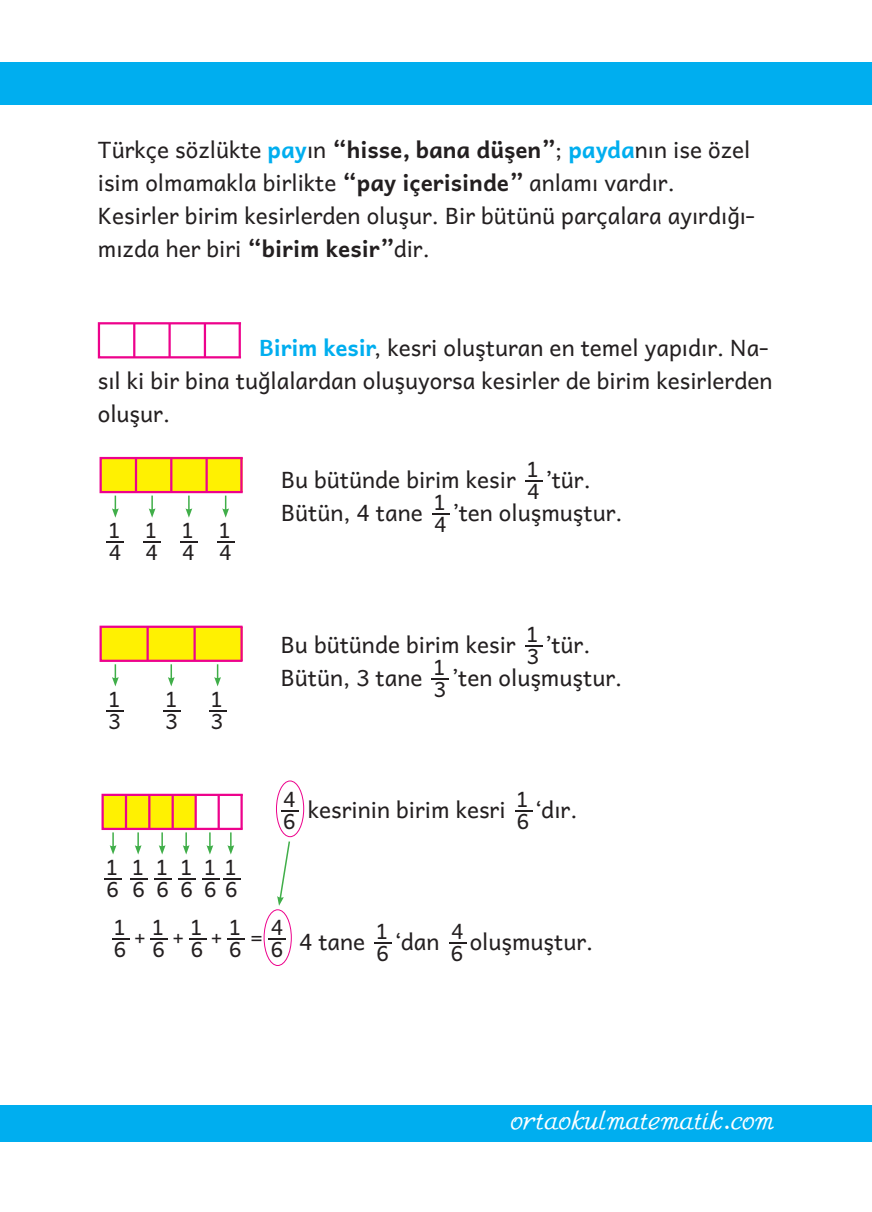
<style>
.page{position:relative;width:872px;height:1212px;background:#fff}
.page>*{position:absolute;margin:0;border:0;box-sizing:border-box;transform-origin:0 0}
.t1{font:28.5px "M Ma Gauss";color:#fff}
.Normal_Gövde{font:22.5px/33px "Andika New Basic";color:#231f20}
.t2{font:21px/21.6px "Andika New Basic";letter-spacing:1.245em;color:#231f20}
.s1{font-weight:700;color:#00aeef}
.s2{font-weight:700}
</style>
<div class="page">
<div style="left:0;top:1106px;width:21px;height:36px;background:#00aeef"></div>
<div style="left:0;top:62px;width:21px;height:43px;background:#00aeef"></div>
<div style="left:21px;top:1106px;width:851px;height:36px;background:#00aeef"></div>
<div style="left:21px;top:62px;width:851px;height:43px;background:#00aeef"></div>
<div style="left:98px;top:322px;width:144px;height:36px;background:#fff;border:2px solid #ed028c"></div>
<hr style="left:133px;top:323px;width:2px;height:34px;background:#ed028c">
<hr style="left:168px;top:323px;width:3px;height:34px;background:#ed028c">
<hr style="left:204px;top:323px;width:2px;height:34px;background:#ed028c">
<hr style="left:239px;top:323px;width:2px;height:34px;background:#ed028c">
<svg style="left:525px;top:480px;width:17px;height:1px"></svg>
<svg style="left:432px;top:513px;width:17px;height:1px"></svg>
<svg style="left:525px;top:645px;width:17px;height:1px"></svg>
<svg style="left:432px;top:678px;width:17px;height:1px"></svg>
<svg style="left:281px;top:810px;width:18px;height:1px"></svg>
<svg style="left:515px;top:810px;width:17px;height:1px"></svg>
<svg style="left:374px;top:942px;width:18px;height:1px"></svg>
<svg style="left:449px;top:942px;width:17px;height:1px"></svg>
<div style="left:99px;top:457px;width:145px;height:36px;background:#fff101;border:2px solid #ed028c"></div>
<hr style="left:135px;top:458px;width:2px;height:34px;background:#ed028c">
<hr style="left:170px;top:458px;width:2px;height:34px;background:#ed028c">
<hr style="left:205px;top:458px;width:3px;height:34px;background:#ed028c">
<hr style="left:240px;top:457px;width:2px;height:35px;background:#ed028c">
<svg style="left:106px;top:541px;width:18px;height:1px"></svg>
<svg style="left:143px;top:541px;width:18px;height:1px"></svg>
<svg style="left:180px;top:541px;width:18px;height:1px"></svg>
<svg style="left:217px;top:541px;width:17px;height:1px"></svg>
<svg style="left:112px;top:496px;width:7px;height:22px"></svg>
<svg style="left:149px;top:496px;width:6px;height:22px"></svg>
<svg style="left:185px;top:496px;width:7px;height:22px"></svg>
<svg style="left:222px;top:496px;width:7px;height:22px"></svg>
<div style="left:99px;top:626px;width:145px;height:36px;background:#fff101;border:2px solid #ed028c"></div>
<hr style="left:146px;top:627px;width:3px;height:34px;background:#ed028c">
<hr style="left:193px;top:627px;width:3px;height:34px;background:#ed028c">
<hr style="left:240px;top:627px;width:3px;height:34px;background:#ed028c">
<svg style="left:107px;top:710px;width:17px;height:1px"></svg>
<svg style="left:164px;top:710px;width:17px;height:1px"></svg>
<svg style="left:209px;top:710px;width:17px;height:1px"></svg>
<svg style="left:112px;top:664px;width:7px;height:22px"></svg>
<svg style="left:168px;top:664px;width:7px;height:22px"></svg>
<svg style="left:214px;top:664px;width:7px;height:22px"></svg>
<div style="left:102px;top:794px;width:94px;height:34px;background:#fff101"></div>
<div style="left:101px;top:794px;width:143px;height:36px;border:2px solid #ed028c"></div>
<hr style="left:125px;top:795px;width:2px;height:34px;background:#ed028c">
<hr style="left:148px;top:795px;width:2px;height:34px;background:#ed028c">
<hr style="left:171px;top:795px;width:3px;height:34px;background:#ed028c">
<hr style="left:194px;top:794px;width:3px;height:34px;background:#ed028c">
<hr style="left:217px;top:794px;width:3px;height:34px;background:#ed028c">
<hr style="left:240px;top:794px;width:3px;height:34px;background:#ed028c">
<svg style="left:104px;top:878px;width:18px;height:1px"></svg>
<svg style="left:130px;top:878px;width:18px;height:1px"></svg>
<svg style="left:154px;top:878px;width:18px;height:1px"></svg>
<svg style="left:202px;top:878px;width:39px;height:1px"></svg>
<svg style="left:178px;top:878px;width:18px;height:1px"></svg>
<svg style="left:110px;top:832px;width:6px;height:22px"></svg>
<svg style="left:135px;top:832px;width:7px;height:22px"></svg>
<svg style="left:159px;top:832px;width:7px;height:22px"></svg>
<svg style="left:227px;top:832px;width:7px;height:22px"></svg>
<svg style="left:206px;top:832px;width:7px;height:22px"></svg>
<svg style="left:183px;top:832px;width:7px;height:22px"></svg>
<svg style="left:112px;top:938px;width:17px;height:1px"></svg>
<svg style="left:150px;top:938px;width:18px;height:1px"></svg>
<svg style="left:189px;top:938px;width:17px;height:1px"></svg>
<svg style="left:227px;top:938px;width:18px;height:1px"></svg>
<svg style="left:268px;top:938px;width:18px;height:1px"></svg>
<div style="left:276px;top:780px;width:28px;height:57px;border:1px solid #ed028c;border-radius:50%"></div>
<div style="left:264px;top:909px;width:28px;height:57px;border:1px solid #ed028c;border-radius:50%"></div>
<svg style="left:277px;top:841px;width:13px;height:65px"></svg>
<p class="Normal_Gövde" style="left:98px;top:130px;width:654px">Türkçe sözlükte <span class="s1">pay</span>ın <span class="s2">“hisse, bana düşen”</span>; <span class="s1">payda</span>nın ise özel isim olmamakla birlikte <span class="s2">“pay içerisinde”</span> anlamı vardır.</p>
<p class="Normal_Gövde" style="left:98px;top:196px;width:658px">Kesirler birim kesirlerden oluşur. Bir bütünü parçalara ayırdığı&shy;mızda her biri <span class="s2">“birim kesir”</span>dir.</p>
<p class="Normal_Gövde" style="left:98px;top:328px;width:676px;text-indent:161px"><span class="s1">Birim kesir</span>, kesri oluşturan en temel yapıdır. Na&shy;sıl ki bir bina tuğlalardan oluşuyorsa kesirler de birim kesirlerden oluşur.</p>
<p class="t2" style="left:108px;top:517px;width:14px">1<br>4</p>
<p class="t2" style="left:145px;top:517px;width:14px">1<br>4</p>
<p class="t2" style="left:182px;top:517px;width:14px">1<br>4</p>
<p class="t2" style="left:218px;top:517px;width:14px">1<br>4</p>
<p class="Normal_Gövde" style="left:281px;top:460px;width:236px">Bu bütünde birim kesir</p>
<p class="t2" style="left:526px;top:455px;width:14px">1<br>4</p>
<p class="Normal_Gövde" style="left:546px;top:460px;width:47px">’tür.</p>
<p class="Normal_Gövde" style="left:281px;top:493px;width:143px">Bütün, 4 tane</p>
<p class="t2" style="left:433px;top:488px;width:14px">1<br>4</p>
<p class="Normal_Gövde" style="left:453px;top:493px;width:171px">’ten oluşmuştur.</p>
<p class="t2" style="left:108px;top:685px;width:14px">1<br>3</p>
<p class="t2" style="left:165px;top:685px;width:14px">1<br>3</p>
<p class="t2" style="left:210px;top:685px;width:14px">1<br>3</p>
<p class="Normal_Gövde" style="left:281px;top:625px;width:236px">Bu bütünde birim kesir</p>
<p class="t2" style="left:526px;top:620px;width:14px">1<br>3</p>
<p class="Normal_Gövde" style="left:545px;top:625px;width:47px">’tür.</p>
<p class="Normal_Gövde" style="left:281px;top:658px;width:143px">Bütün, 3 tane</p>
<p class="t2" style="left:433px;top:653px;width:14px">1<br>3</p>
<p class="Normal_Gövde" style="left:452px;top:658px;width:171px">’ten oluşmuştur.</p>
<p class="t2" style="left:283px;top:785px;width:14px">4<br>6</p>
<p class="Normal_Gövde" style="left:308px;top:790px;width:199px">kesrinin birim kesri</p>
<p class="t2" style="left:516px;top:785px;width:14px">1<br>6</p>
<p class="Normal_Gövde" style="left:535px;top:790px;width:43px">‘dır.</p>
<p class="t2" style="left:106px;top:853px;width:14px">1<br>6</p>
<p class="t2" style="left:132px;top:853px;width:14px">1<br>6</p>
<p class="t2" style="left:156px;top:853px;width:14px">1<br>6</p>
<p class="t2" style="left:204px;top:853px;width:35px">1 1<br>6 6</p>
<p class="t2" style="left:180px;top:853px;width:14px">1<br>6</p>
<p class="t2" style="left:113px;top:914px;width:130px">1111<br>6666</p>
<p class="t2" style="left:134px;top:925px;width:91px">+++</p>
<p class="t2" style="left:250px;top:925px;width:14px">=</p>
<p class="t2" style="left:271px;top:914px;width:14px">4</p>
<p class="t2" style="left:271px;top:935px;width:14px">6</p>
<p class="Normal_Gövde" style="left:299px;top:922px;width:68px">4 tane</p>
<p class="t2" style="left:376px;top:917px;width:14px">1<br>6</p>
<p class="Normal_Gövde" style="left:395px;top:922px;width:46px">‘dan</p>
<p class="t2" style="left:451px;top:917px;width:14px">4<br>6</p>
<p class="Normal_Gövde" style="left:469px;top:922px;width:125px">oluşmuştur.</p>
<p class="t1" style="left:511px;top:1104px;width:265px">ortaokulmatematik.com</p>
</div>
